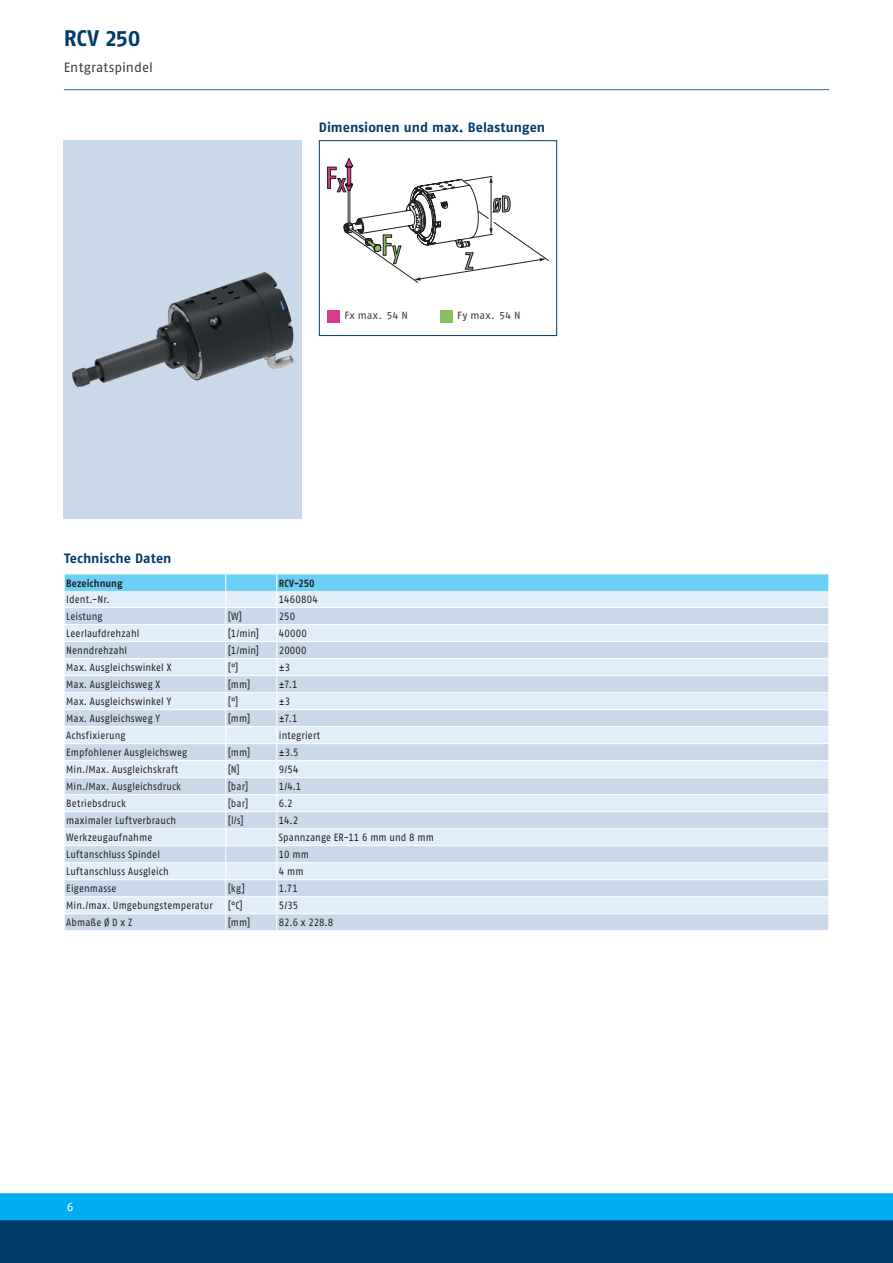
<style>
.page{position:relative;width:893px;height:1263px;background:#fff}
.page>*{position:absolute;margin:0;border:0;box-sizing:border-box;transform-origin:0 0}
.t1{font:700 22.5px "SCHUNK Fago Pro";color:#003b69}
.t2{font:700 13.5px "SCHUNK Fago Pro";color:#003b69}
.t3{font:13.5px "SCHUNK Fago Pro";letter-spacing:.005em;color:#3e3e3f}
.t4{font:12px "SCHUNK Fago Pro";color:#fff}
.t5{font:10.5px "SCHUNK Fago Pro";letter-spacing:.015em;color:#231f20;scale:.9 1}
.t6{font:10.5px "SCHUNK Fago Pro";letter-spacing:.025em;color:#3e3e3f}
.t7{font:700 10.5px "SCHUNK Fago Pro";letter-spacing:.005em;color:#231f20;scale:.9 1}
</style>
<div class="page">
<div style="left:0;top:1202px;width:893px;height:61px;background:#003b69"></div>
<div style="left:0;top:1193px;width:893px;height:27px;background:#00aeef"></div>
<hr style="left:64px;top:89px;width:765px;height:1px;background:#35628d">
<div style="left:64px;top:140px;width:238px;height:379px;background:#cad9ea"></div>
<img style="left:72px;top:273px;width:221px;height:113px">
<div style="left:319px;top:140px;width:238px;height:196px;border:1px solid #003b69"></div>
<svg style="left:327px;top:159px;width:221px;height:124px"></svg>
<div style="left:327px;top:310px;width:13px;height:13px;background:#d83a8d"></div>
<div style="left:440px;top:310px;width:13px;height:13px;background:#89bf63"></div>
<svg style="left:64px;top:574px;width:765px;height:356px;background:#d3e3f2"></svg>
<h1 class="t1" style="left:64px;top:24px;width:78px">RCV 250</h1>
<p class="t3" style="left:64px;top:60px;width:91px">Entgratspindel</p>
<p class="t2" style="left:319px;top:119px;width:228px">Dimensionen und max. Belastungen</p>
<p class="t6" style="left:344px;top:309px;width:65px">Fx max. 54 N</p>
<p class="t6" style="left:457px;top:309px;width:65px">Fy max. 54 N</p>
<p class="t2" style="left:64px;top:551px;width:109px">Technische Daten</p>
<p class="t7" style="left:66px;top:576px;width:64px">Bezeichnung</p>
<p class="t7" style="left:279px;top:576px;width:41px">RCV-250</p>
<p class="t5" style="left:66px;top:593px;width:50px">Ident.-Nr.</p>
<p class="t5" style="left:279px;top:593px;width:45px">1460804</p>
<p class="t5" style="left:66px;top:610px;width:42px">Leistung</p>
<p class="t5" style="left:228px;top:610px;width:17px">[W]</p>
<p class="t5" style="left:279px;top:610px;width:20px">250</p>
<p class="t5" style="left:66px;top:627px;width:83px">Leerlaufdrehzahl</p>
<p class="t5" style="left:228px;top:627px;width:36px">[1/min]</p>
<p class="t5" style="left:279px;top:627px;width:33px">40000</p>
<p class="t5" style="left:66px;top:644px;width:69px">Nenndrehzahl</p>
<p class="t5" style="left:228px;top:644px;width:36px">[1/min]</p>
<p class="t5" style="left:279px;top:644px;width:32px">20000</p>
<p class="t5" style="left:66px;top:661px;width:118px">Max. Ausgleichswinkel X</p>
<p class="t5" style="left:228px;top:661px;width:13px">[°]</p>
<p class="t5" style="left:279px;top:661px;width:14px">±3</p>
<p class="t5" style="left:66px;top:678px;width:106px">Max. Ausgleichsweg X</p>
<p class="t5" style="left:228px;top:678px;width:27px">[mm]</p>
<p class="t5" style="left:279px;top:678px;width:22px">±7.1</p>
<p class="t5" style="left:66px;top:695px;width:118px">Max. Ausgleichswinkel Y</p>
<p class="t5" style="left:228px;top:695px;width:13px">[°]</p>
<p class="t5" style="left:279px;top:695px;width:14px">±3</p>
<p class="t5" style="left:66px;top:712px;width:106px">Max. Ausgleichsweg Y</p>
<p class="t5" style="left:228px;top:712px;width:27px">[mm]</p>
<p class="t5" style="left:279px;top:712px;width:22px">±7.1</p>
<p class="t5" style="left:66px;top:729px;width:67px">Achsfixierung</p>
<p class="t5" style="left:279px;top:729px;width:47px">integriert</p>
<p class="t5" style="left:66px;top:746px;width:136px">Empfohlener Ausgleichsweg</p>
<p class="t5" style="left:228px;top:746px;width:27px">[mm]</p>
<p class="t5" style="left:279px;top:746px;width:23px">±3.5</p>
<p class="t5" style="left:66px;top:763px;width:126px">Min./Max. Ausgleichskraft</p>
<p class="t5" style="left:228px;top:763px;width:15px">[N]</p>
<p class="t5" style="left:279px;top:763px;width:23px">9/54</p>
<p class="t5" style="left:66px;top:780px;width:129px">Min./Max. Ausgleichsdruck</p>
<p class="t5" style="left:228px;top:780px;width:24px">[bar]</p>
<p class="t5" style="left:279px;top:780px;width:27px">1/4.1</p>
<p class="t5" style="left:66px;top:797px;width:68px">Betriebsdruck</p>
<p class="t5" style="left:228px;top:797px;width:24px">[bar]</p>
<p class="t5" style="left:279px;top:797px;width:17px">6.2</p>
<p class="t5" style="left:66px;top:814px;width:123px">maximaler Luftverbrauch</p>
<p class="t5" style="left:228px;top:814px;width:19px">[l/s]</p>
<p class="t5" style="left:279px;top:814px;width:23px">14.2</p>
<p class="t5" style="left:66px;top:831px;width:97px">Werkzeugaufnahme</p>
<p class="t5" style="left:279px;top:831px;width:174px">Spannzange ER-11 6 mm und 8 mm</p>
<p class="t5" style="left:66px;top:848px;width:106px">Luftanschluss Spindel</p>
<p class="t5" style="left:279px;top:848px;width:35px">10 mm</p>
<p class="t5" style="left:66px;top:865px;width:116px">Luftanschluss Ausgleich</p>
<p class="t5" style="left:279px;top:865px;width:29px">4 mm</p>
<p class="t5" style="left:66px;top:882px;width:57px">Eigenmasse</p>
<p class="t5" style="left:228px;top:882px;width:21px">[kg]</p>
<p class="t5" style="left:279px;top:882px;width:23px">1.71</p>
<p class="t5" style="left:66px;top:899px;width:164px">Min./max. Umgebungstemperatur</p>
<p class="t5" style="left:228px;top:899px;width:18px">[°C]</p>
<p class="t5" style="left:279px;top:899px;width:23px">5/35</p>
<p class="t5" style="left:66px;top:916px;width:75px">Abmaße Ø D x Z</p>
<p class="t5" style="left:228px;top:916px;width:27px">[mm]</p>
<p class="t5" style="left:279px;top:916px;width:62px">82.6 x 228.8</p>
<p class="t4" style="left:67px;top:1199px;width:8px">6</p>
</div>
